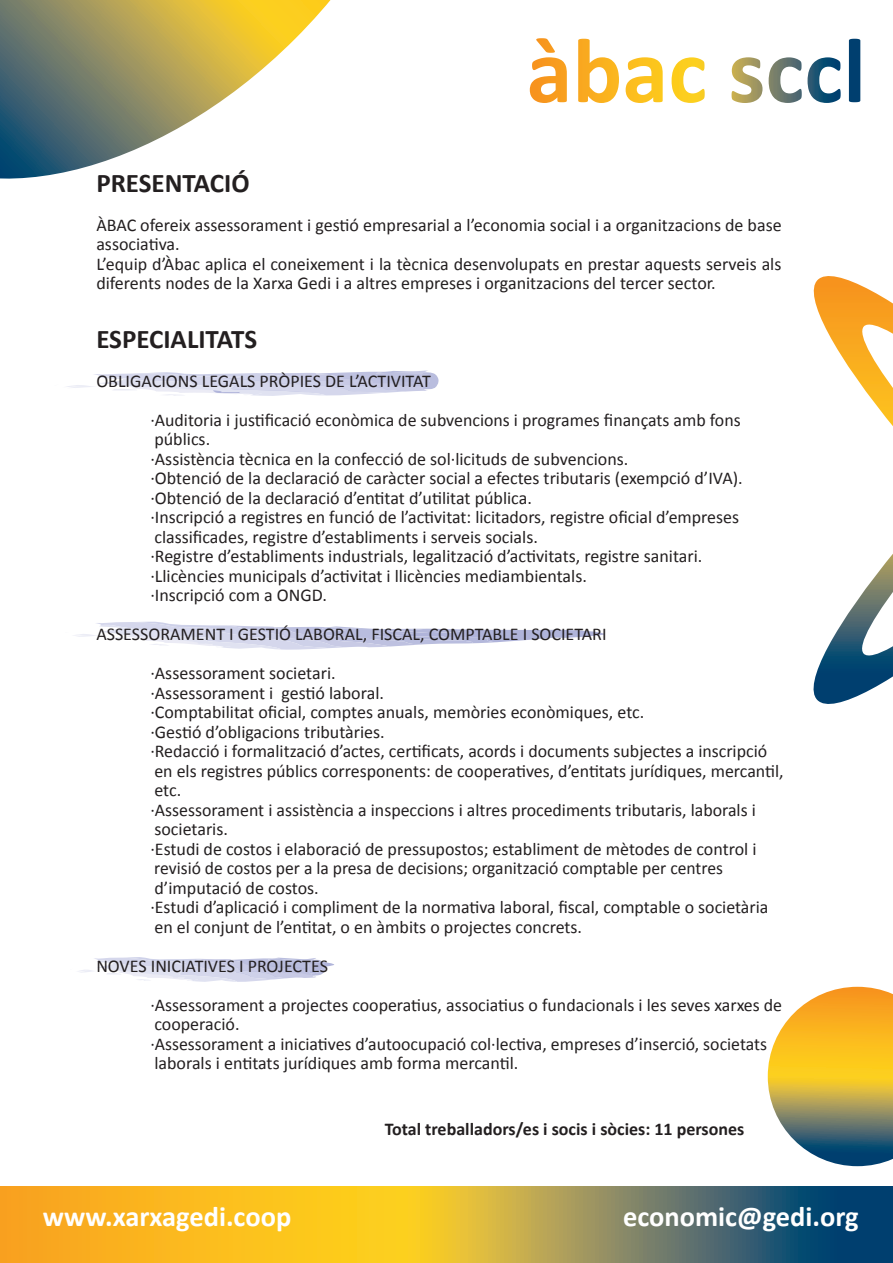
<style>
.page{position:relative;width:893px;height:1263px;background:#fff}
.page>*{position:absolute;margin:0;border:0;box-sizing:border-box;transform-origin:0 0}
.t1{font:700 28.5px "Calibri";color:#fff}
.t2{font:700 27px "Calibri";color:#231f20}
.t3{font:18px/19.5px "Calibri";color:#231f20}
.t4{font:700 18px "Calibri";color:#231f20}
</style>
<div class="page">
<svg style="left:0;top:1187px;width:893px;height:76px;background:#b29b40"></svg>
<svg style="left:0;top:0;width:331px;height:179px"></svg>
<svg style="left:768px;top:987px;width:125px;height:179px"></svg>
<svg style="left:813px;top:276px;width:80px;height:428px"></svg>
<svg style="left:67px;top:371px;width:372px;height:25px"></svg>
<svg style="left:74px;top:621px;width:531px;height:29px"></svg>
<svg style="left:78px;top:957px;width:256px;height:25px"></svg>
<svg style="left:732px;top:39px;width:128px;height:64px"></svg>
<h2 class="t2" style="left:96px;top:166px;width:155px">PRESENTACIÓ</h2>
<p class="t3" style="left:96px;top:214px;width:687px">ÀBAC ofereix assessorament i gestió empresarial a l’economia social i a organitzacions de base associativa.<br>L’equip d’Àbac aplica el coneixement i la tècnica desenvolupats en prestar aquests serveis als diferents nodes de la Xarxa Gedi i a altres empreses i organitzacions del tercer sector.</p>
<h2 class="t2" style="left:96px;top:322px;width:162px">ESPECIALITATS</h2>
<p class="t3" style="left:150px;top:361px;width:592px;line-height:39px;text-indent:-54px">OBLIGACIONS LEGALS PRÒPIES DE L’ACTIVITAT<br>·Auditoria i justificació econòmica de subvencions i programes finançats amb fons</p>
<p class="t3" style="left:150px;top:429px;width:594px">públics.<br>·Assistència tècnica en la confecció de sol·licituds de subvencions.<br>·Obtenció de la declaració de caràcter social a efectes tributaris (exempció d’IVA). ·Obtenció de la declaració d’entitat d’utilitat pública.<br>·Inscripció a registres en funció de l’activitat: licitadors, registre oficial d’empreses classificades, registre d’establiments i serveis socials.<br>·Registre d’establiments industrials, legalització d’activitats, registre sanitari. ·Llicències municipals d’activitat i llicències mediambientals.<br>·Inscripció com a ONGD.</p>
<p class="t3" style="left:150px;top:614px;width:458px;line-height:39px;text-indent:-54px">ASSESSORAMENT I GESTIÓ LABORAL, FISCAL, COMPTABLE I SOCIETARI ·Assessorament societari.</p>
<p class="t3" style="left:150px;top:682px;width:635px">·Assessorament i gestió laboral.<br>·Comptabilitat oficial, comptes anuals, memòries econòmiques, etc.<br>·Gestió d’obligacions tributàries.<br>·Redacció i formalització d’actes, certificats, acords i documents subjectes a inscripció en els registres públics corresponents: de cooperatives, d’entitats jurídiques, mercantil, etc.<br>·Assessorament i assistència a inspeccions i altres procediments tributaris, laborals i societaris.<br>·Estudi de costos i elaboració de pressupostos; establiment de mètodes de control i revisió de costos per a la presa de decisions; organització comptable per centres d’imputació de costos.<br>·Estudi d’aplicació i compliment de la normativa laboral, fiscal, comptable o societària en el conjunt de l’entitat, o en àmbits o projectes concrets.</p>
<p class="t3" style="left:150px;top:946px;width:633px;line-height:39px;text-indent:-54px">NOVES INICIATIVES I PROJECTES<br>·Assessorament a projectes cooperatius, associatius o fundacionals i les seves xarxes de</p>
<p class="t3" style="left:150px;top:1014px;width:618px">cooperació.<br>·Assessorament a iniciatives d’autoocupació col·lectiva, empreses d’inserció, societats laborals i entitats jurídiques amb forma mercantil.</p>
<p class="t4" style="left:385px;top:1118px;width:361px">Total treballadors/es i socis i sòcies: 11 persones</p>
<h1 class="t1" style="left:43px;top:1199px;width:250px">www.xarxagedi.coop</h1>
<h1 class="t1" style="left:623px;top:1199px;width:237px">economic@gedi.org</h1>
</div>
